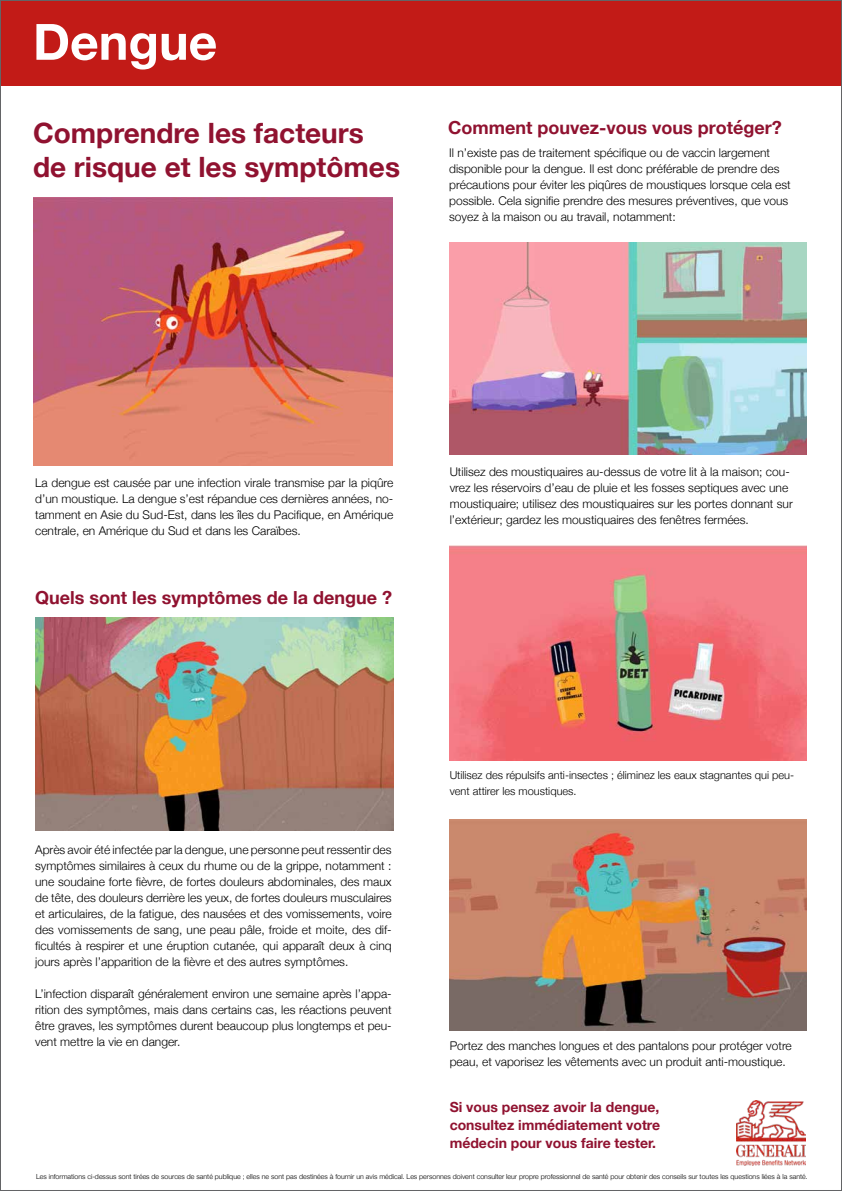
<style>
.page{position:relative;width:842px;height:1191px;background:#fff}
.page>*{position:absolute;margin:0;border:0;box-sizing:border-box;transform-origin:0 0}
.t1{font:700 50px "Helvetica Neue";color:#fff}
.t2{font:700 28px/33.6px "Helvetica Neue";color:#901230}
.t3{font:700 18px "Helvetica Neue";color:#901230}
.t4{font:700 14px/18px "Helvetica Neue";color:#901230;text-align:justify}
.t5{font:300 12px/16px "Helvetica Neue";color:#000}
.t6{font:300 11px/16px "Helvetica Neue";color:#000}
.t7{font:300 7px "Helvetica Neue";color:#000}
</style>
<div class="page">
<img style="left:450px;top:545px;width:357px;height:215px">
<div style="left:0;top:0;width:842px;height:86px;background:#c21b17"></div>
<img style="left:35px;top:617px;width:358px;height:213px">
<img style="left:33px;top:198px;width:359px;height:268px">
<img style="left:449px;top:242px;width:357px;height:213px">
<img style="left:450px;top:820px;width:356px;height:211px">
<img style="left:736px;top:1100px;width:69px;height:65px">
<h1 class="t1" style="left:33px;top:3px;width:186px">Dengue</h1>
<h2 class="t2" style="left:33px;top:117px;width:368px">Comprendre les facteurs de risque et les symptômes</h2>
<h3 class="t3" style="left:448px;top:114px;width:335px">Comment pouvez-vous vous protéger?</h3>
<p class="t5" style="left:449px;top:144px;width:343px">Il n’existe pas de traitement spécifique ou de vaccin largement disponible pour la dengue. Il est donc préférable de prendre des précautions pour éviter les piqûres de moustiques lorsque cela est possible. Cela signifie prendre des mesures préventives, que vous soyez à la maison ou au travail, notamment:</p>
<p class="t5" style="left:35px;top:473px;width:360px;text-align:justify">La dengue est causée par une infection virale transmise par la piqûre d’un moustique. La dengue s’est répandue ces dernières années, no&shy;tamment en Asie du Sud-Est, dans les îles du Pacifique, en Amérique centrale, en Amérique du Sud et dans les Caraïbes.</p>
<h3 class="t3" style="left:35px;top:584px;width:358px">Quels sont les symptômes de la dengue ?</h3>
<p class="t5" style="left:450px;top:463px;width:345px">Utilisez des moustiquaires au-dessus de votre lit à la maison; cou&shy;vrez les réservoirs d’eau de pluie et les fosses septiques avec une moustiquaire; utilisez des moustiquaires sur les portes donnant sur l’extérieur; gardez les moustiquaires des fenêtres fermées.</p>
<p class="t6" style="left:450px;top:766px;width:346px">Utilisez des répulsifs anti-insectes ; éliminez les eaux stagnantes qui peu&shy;vent attirer les moustiques.</p>
<p class="t5" style="left:35px;top:841px;width:358px;text-align:justify">Après avoir été infectée par la dengue, une personne peut ressentir des symptômes similaires à ceux du rhume ou de la grippe, notamment : une soudaine forte fièvre, de fortes douleurs abdominales, des maux de tête, des douleurs derrière les yeux, de fortes douleurs musculaires et articulaires, de la fatigue, des nausées et des vomissements, voire des vomissements de sang, une peau pâle, froide et moite, des dif&shy;ficultés à respirer et une éruption cutanée, qui apparaît deux à cinq jours après l’apparition de la fièvre et des autres symptômes.</p>
<p class="t5" style="left:35px;top:985px;width:358px;text-align:justify">L’infection disparaît généralement environ une semaine après l’appa&shy;rition des symptômes, mais dans certains cas, les réactions peuvent être graves, les symptômes durent beaucoup plus longtemps et peu&shy;vent mettre la vie en danger.</p>
<p class="t5" style="left:450px;top:1037px;width:344px">Portez des manches longues et des pantalons pour protéger votre peau, et vaporisez les vêtements avec un produit anti-moustique.</p>
<p class="t4" style="left:450px;top:1098px;width:212px">Si vous pensez avoir la dengue, consultez immédiatement votre médecin pour vous faire tester.</p>
<p class="t7" style="left:36px;top:1170px;width:773px">Les informations ci-dessus sont tirées de sources de santé publique ; elles ne sont pas destinées à fournir un avis médical. Les personnes doivent consulter leur propre professionnel de santé pour obtenir des conseils sur toutes les questions liées à la santé.</p>
</div>
